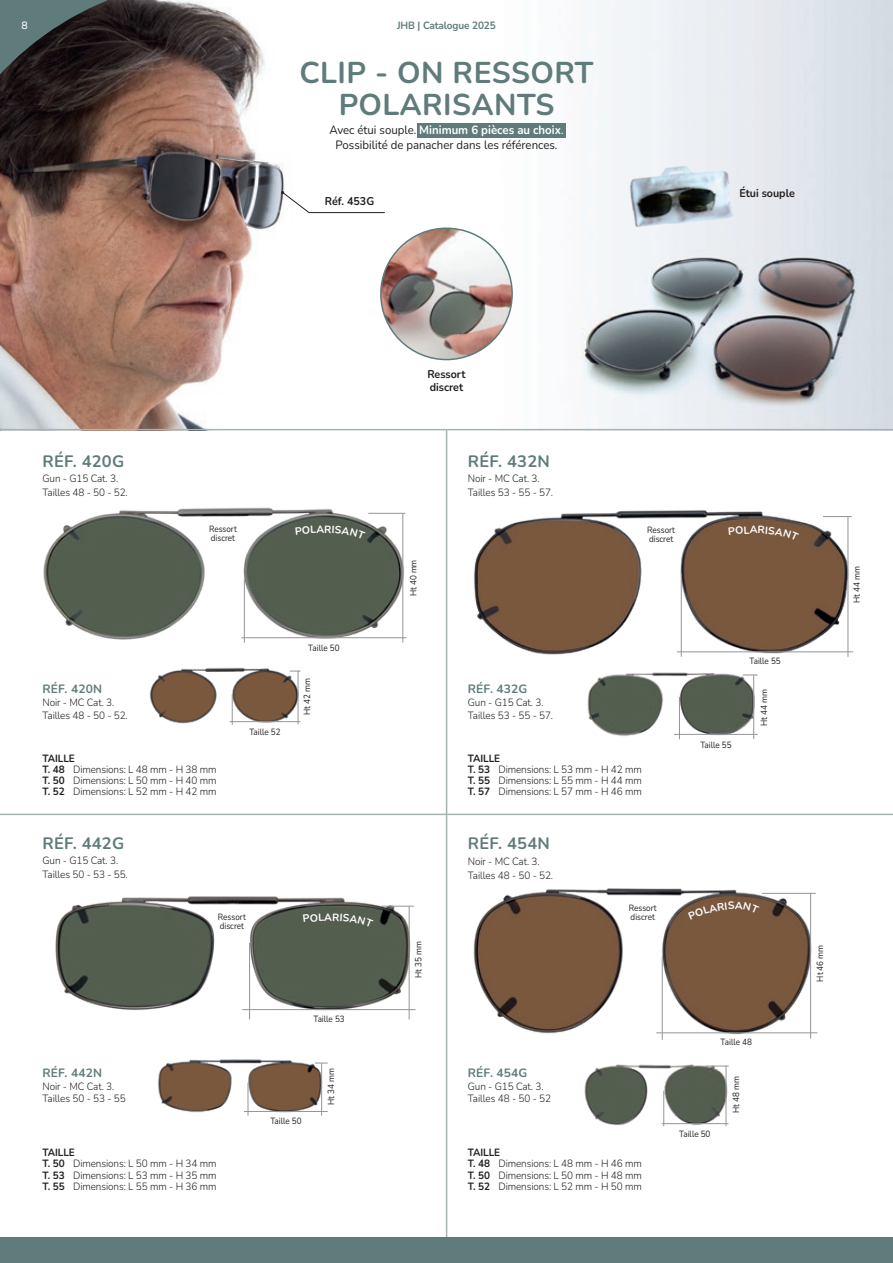
<style>
.page{position:relative;width:893px;height:1263px;background:#fff}
.page>*{position:absolute;margin:0;border:0;box-sizing:border-box;transform-origin:0 0}
.titolo{font:700 30px/31.5px "Nunito";letter-spacing:.015em;color:#5f7c7b;text-align:center}
.modello{font:700 16.5px "Nunito";letter-spacing:.01em;color:#5f7c7b}
.titolo-2{font:12px "Nunito";color:#231f20;scale:.95 1}
.titolo-3{font:700 12px "Nunito";color:#fff;scale:.95 1}
.modello_piccolo{font:700 12px "Nunito";letter-spacing:.01em;color:#5f7c7b}
.titoletto{font:700 11.25px "Nunito";color:#231f20;scale:.95 1}
.schedina_taglie{font:300 10.5px "Nunito";letter-spacing:-.01em;color:#231f20;scale:.95 1}
.modello-2{font:300 10.5px "Nunito";letter-spacing:-.01em;color:#231f20;scale:.95 1}
.modello_piccolo-2{font:300 10.5px "Nunito";letter-spacing:-.01em;color:#231f20;scale:.95 1}
.schedina_taglie-2{font:700 10.5px "Nunito";letter-spacing:-.01em;color:#231f20;scale:.95 1}
.t1{font:700 10.5px "Nunito";letter-spacing:-.01em;color:#5f7c7b;scale:.95 1}
.t2{font:500 10.5px "Nunito";color:#fff}
.taglia{font:9px "Nunito";color:#231f20;scale:.9 1}
.s1{font-weight:400;color:#231f20}
.s2{font-weight:400}
.s3{font-weight:700}
</style>
<div class="page">
<img style="left:0;top:0;width:893px;height:429px">
<img style="left:55px;top:896px;width:361px;height:121px">
<hr style="left:249px;top:943px;width:1px;height:76px;background:#939598">
<hr style="left:409px;top:906px;width:1px;height:113px;background:#939598">
<hr style="left:381px;top:906px;width:33px;height:1px;background:#939598">
<hr style="left:242px;top:1009px;width:173px;height:1px;background:#939598">
<img style="left:158px;top:1059px;width:169px;height:57px">
<svg style="left:315px;top:1063px;width:13px;height:1px"></svg>
<hr style="left:248px;top:1082px;width:1px;height:33px;background:#939598">
<hr style="left:321px;top:1063px;width:1px;height:52px;background:#939598">
<hr style="left:244px;top:1111px;width:84px;height:1px;background:#939598">
<img style="left:473px;top:888px;width:345px;height:150px">
<hr style="left:662px;top:956px;width:1px;height:84px;background:#939598">
<hr style="left:810px;top:893px;width:1px;height:145px;background:#939598">
<hr style="left:762px;top:893px;width:54px;height:1px;background:#939598">
<hr style="left:656px;top:1032px;width:161px;height:1px;background:#939598">
<img style="left:584px;top:1064px;width:145px;height:63px">
<hr style="left:663px;top:1091px;width:1px;height:35px;background:#939598">
<hr style="left:726px;top:1066px;width:1px;height:60px;background:#939598">
<svg style="left:706px;top:1066px;width:23px;height:1px"></svg>
<hr style="left:662px;top:1123px;width:66px;height:1px;background:#939598">
<img style="left:473px;top:510px;width:380px;height:145px">
<svg style="left:823px;top:516px;width:29px;height:1px"></svg>
<hr style="left:681px;top:573px;width:1px;height:84px;background:#939598">
<hr style="left:848px;top:517px;width:1px;height:140px;background:#939598">
<hr style="left:677px;top:651px;width:176px;height:1px;background:#939598">
<img style="left:587px;top:672px;width:171px;height:68px">
<hr style="left:679px;top:697px;width:1px;height:42px;background:#939598">
<hr style="left:753px;top:675px;width:1px;height:64px;background:#939598">
<svg style="left:743px;top:675px;width:15px;height:1px"></svg>
<hr style="left:674px;top:734px;width:84px;height:1px;background:#939598">
<img style="left:43px;top:507px;width:364px;height:136px">
<img style="left:149px;top:667px;width:152px;height:58px">
<hr style="left:232px;top:694px;width:1px;height:31px;background:#939598">
<hr style="left:298px;top:671px;width:1px;height:53px;background:#939598">
<hr style="left:230px;top:721px;width:71px;height:1px;background:#939598">
<hr style="left:244px;top:579px;width:1px;height:64px;background:#939598">
<hr style="left:403px;top:514px;width:1px;height:129px;background:#939598">
<hr style="left:368px;top:513px;width:37px;height:1px;background:#939598">
<hr style="left:242px;top:637px;width:164px;height:1px;background:#939598">
<div style="left:418px;top:123px;width:148px;height:15px;background:#5f7c7b"></div>
<svg style="left:281px;top:191px;width:105px;height:22px"></svg>
<img style="left:381px;top:228px;width:131px;height:132px;border-radius:66px">
<img style="left:621px;top:148px;width:119px;height:95px">
<hr style="left:446px;top:430px;width:1px;height:807px;background:#a7b2b2">
<hr style="left:0;top:814px;width:893px;height:1px;background:#a7b2b2">
<hr style="left:0;top:429px;width:893px;height:1px;background:#a7b2b2">
<svg style="left:0;top:0;width:202px;height:121px"></svg>
<div style="left:0;top:1237px;width:893px;height:26px;background:#5f7c7b"></div>
<svg style="left:303px;top:913px;width:70px;height:14px"></svg>
<svg style="left:688px;top:901px;width:71px;height:18px"></svg>
<svg style="left:729px;top:526px;width:70px;height:15px"></svg>
<svg style="left:295px;top:525px;width:71px;height:14px"></svg>
<p class="t2" style="left:22px;top:18px;width:8px">8</p>
<p class="t1" style="left:397px;top:18px;width:105px">JHB | Catalogue 2025</p>
<p class="titolo" style="left:299px;top:56px;width:296px">CLIP - ON RESSORT<br>POLARISANTS</p>
<p class="titolo-3" style="left:329px;top:121px;width:248px"><span class="s1">Avec étui souple.</span> Minimum 6 pièces au choix<span class="s2">.</span></p>
<p class="titolo-2" style="left:336px;top:136px;width:235px">Possibilité de panacher dans les références.</p>
<p class="titoletto" style="left:325px;top:194px;width:53px">Réf. 453G</p>
<p class="titoletto" style="left:739px;top:185px;width:60px">Étui souple</p>
<p class="titoletto" style="left:427px;top:366px;width:42px">Ressort</p>
<p class="titoletto" style="left:430px;top:379px;width:37px">discret</p>
<p class="modello" style="left:43px;top:450px;width:83px">RÉF. 420G</p>
<p class="modello-2" style="left:43px;top:471px;width:81px">Gun - G15 Cat. 3.</p>
<p class="modello-2" style="left:43px;top:485px;width:91px">Tailles 48 - 50 - 52.</p>
<p class="taglia" style="left:209px;top:523px;width:32px">Ressort</p>
<p class="taglia" style="left:211px;top:532px;width:28px">discret</p>
<p class="modello_piccolo" style="left:43px;top:681px;width:61px">RÉF. 420N</p>
<p class="modello_piccolo-2" style="left:43px;top:695px;width:77px">Noir - MC Cat. 3.</p>
<p class="modello_piccolo-2" style="left:43px;top:708px;width:91px">Tailles 48 - 50 - 52.</p>
<p class="schedina_taglie-2" style="left:43px;top:750px;width:36px">TAILLE</p>
<p class="schedina_taglie" style="left:43px;top:762px;width:185px"><span class="s3">T. 48</span> Dimensions: L 48 mm - H 38 mm</p>
<p class="schedina_taglie" style="left:43px;top:773px;width:185px"><span class="s3">T. 50</span> Dimensions: L 50 mm - H 40 mm</p>
<p class="schedina_taglie" style="left:43px;top:784px;width:185px"><span class="s3">T. 52</span> Dimensions: L 52 mm - H 42 mm</p>
<p class="modello" style="left:43px;top:832px;width:83px">RÉF. 442G</p>
<p class="modello-2" style="left:43px;top:853px;width:81px">Gun - G15 Cat. 3.</p>
<p class="modello-2" style="left:43px;top:867px;width:91px">Tailles 50 - 53 - 55.</p>
<p class="taglia" style="left:249px;top:725px;width:36px">Taille 52</p>
<p class="modello_piccolo" style="left:43px;top:1064px;width:61px">RÉF. 442N</p>
<p class="modello_piccolo-2" style="left:43px;top:1078px;width:77px">Noir - MC Cat. 3.</p>
<p class="modello-2" style="left:43px;top:1091px;width:89px">Tailles 50 - 53 - 55</p>
<p class="taglia" style="left:218px;top:911px;width:32px">Ressort</p>
<p class="taglia" style="left:220px;top:920px;width:28px">discret</p>
<p class="taglia" style="left:308px;top:642px;width:36px">Taille 50</p>
<p class="taglia" style="left:301px;top:715px;width:42px;rotate:-90deg">Ht 42 mm</p>
<p class="taglia" style="left:313px;top:1012px;width:36px">Taille 53</p>
<p class="taglia" style="left:407px;top:596px;width:42px;rotate:-90deg">Ht 40 mm</p>
<p class="taglia" style="left:412px;top:978px;width:42px;rotate:-90deg">Ht 35 mm</p>
<p class="modello" style="left:468px;top:450px;width:83px">RÉF. 432N</p>
<p class="modello-2" style="left:468px;top:471px;width:77px">Noir - MC Cat. 3.</p>
<p class="modello-2" style="left:468px;top:485px;width:91px">Tailles 53 - 55 - 57.</p>
<p class="taglia" style="left:647px;top:524px;width:32px">Ressort</p>
<p class="taglia" style="left:649px;top:533px;width:28px">discret</p>
<p class="modello_piccolo" style="left:468px;top:681px;width:61px">RÉF. 432G</p>
<p class="modello_piccolo-2" style="left:468px;top:695px;width:81px">Gun - G15 Cat. 3.</p>
<p class="modello_piccolo-2" style="left:468px;top:708px;width:91px">Tailles 53 - 55 - 57.</p>
<p class="schedina_taglie-2" style="left:468px;top:750px;width:36px">TAILLE</p>
<p class="schedina_taglie" style="left:468px;top:762px;width:185px"><span class="s3">T. 53</span> Dimensions: L 53 mm - H 42 mm</p>
<p class="schedina_taglie" style="left:468px;top:773px;width:185px"><span class="s3">T. 55</span> Dimensions: L 55 mm - H 44 mm</p>
<p class="schedina_taglie" style="left:468px;top:784px;width:185px"><span class="s3">T. 57</span> Dimensions: L 57 mm - H 46 mm</p>
<p class="modello" style="left:468px;top:832px;width:83px">RÉF. 454N</p>
<p class="modello-2" style="left:468px;top:854px;width:77px">Noir - MC Cat. 3.</p>
<p class="modello-2" style="left:468px;top:868px;width:91px">Tailles 48 - 50 - 52.</p>
<p class="taglia" style="left:629px;top:902px;width:32px">Ressort</p>
<p class="taglia" style="left:631px;top:911px;width:28px">discret</p>
<p class="taglia" style="left:325px;top:1105px;width:42px;rotate:-90deg">Ht 34 mm</p>
<p class="modello_piccolo" style="left:468px;top:1064px;width:61px">RÉF. 454G</p>
<p class="modello_piccolo-2" style="left:468px;top:1078px;width:81px">Gun - G15 Cat. 3.</p>
<p class="modello-2" style="left:468px;top:1091px;width:89px">Tailles 48 - 50 - 52</p>
<p class="taglia" style="left:270px;top:1115px;width:36px">Taille 50</p>
<p class="taglia" style="left:749px;top:655px;width:36px">Taille 55</p>
<p class="taglia" style="left:700px;top:739px;width:36px">Taille 55</p>
<p class="taglia" style="left:758px;top:726px;width:42px;rotate:-90deg">Ht 44 mm</p>
<p class="taglia" style="left:721px;top:1036px;width:36px">Taille 48</p>
<p class="taglia" style="left:730px;top:1113px;width:42px;rotate:-90deg">Ht 48 mm</p>
<p class="schedina_taglie-2" style="left:43px;top:1145px;width:36px">TAILLE</p>
<p class="schedina_taglie" style="left:43px;top:1156px;width:185px"><span class="s3">T. 50</span> Dimensions: L 50 mm - H 34 mm</p>
<p class="schedina_taglie" style="left:43px;top:1167px;width:185px"><span class="s3">T. 53</span> Dimensions: L 53 mm - H 35 mm</p>
<p class="schedina_taglie" style="left:43px;top:1179px;width:185px"><span class="s3">T. 55</span> Dimensions: L 55 mm - H 36 mm</p>
<p class="schedina_taglie-2" style="left:468px;top:1145px;width:36px">TAILLE</p>
<p class="schedina_taglie" style="left:468px;top:1156px;width:185px"><span class="s3">T. 48</span> Dimensions: L 48 mm - H 46 mm</p>
<p class="schedina_taglie" style="left:468px;top:1167px;width:185px"><span class="s3">T. 50</span> Dimensions: L 50 mm - H 48 mm</p>
<p class="schedina_taglie" style="left:468px;top:1179px;width:185px"><span class="s3">T. 52</span> Dimensions: L 52 mm - H 50 mm</p>
<p class="taglia" style="left:679px;top:1127px;width:36px">Taille 50</p>
<p class="taglia" style="left:850px;top:603px;width:42px;rotate:-90deg">Ht 44 mm</p>
<p class="taglia" style="left:814px;top:981px;width:42px;rotate:-90deg">Ht 46 mm</p>
</div>
